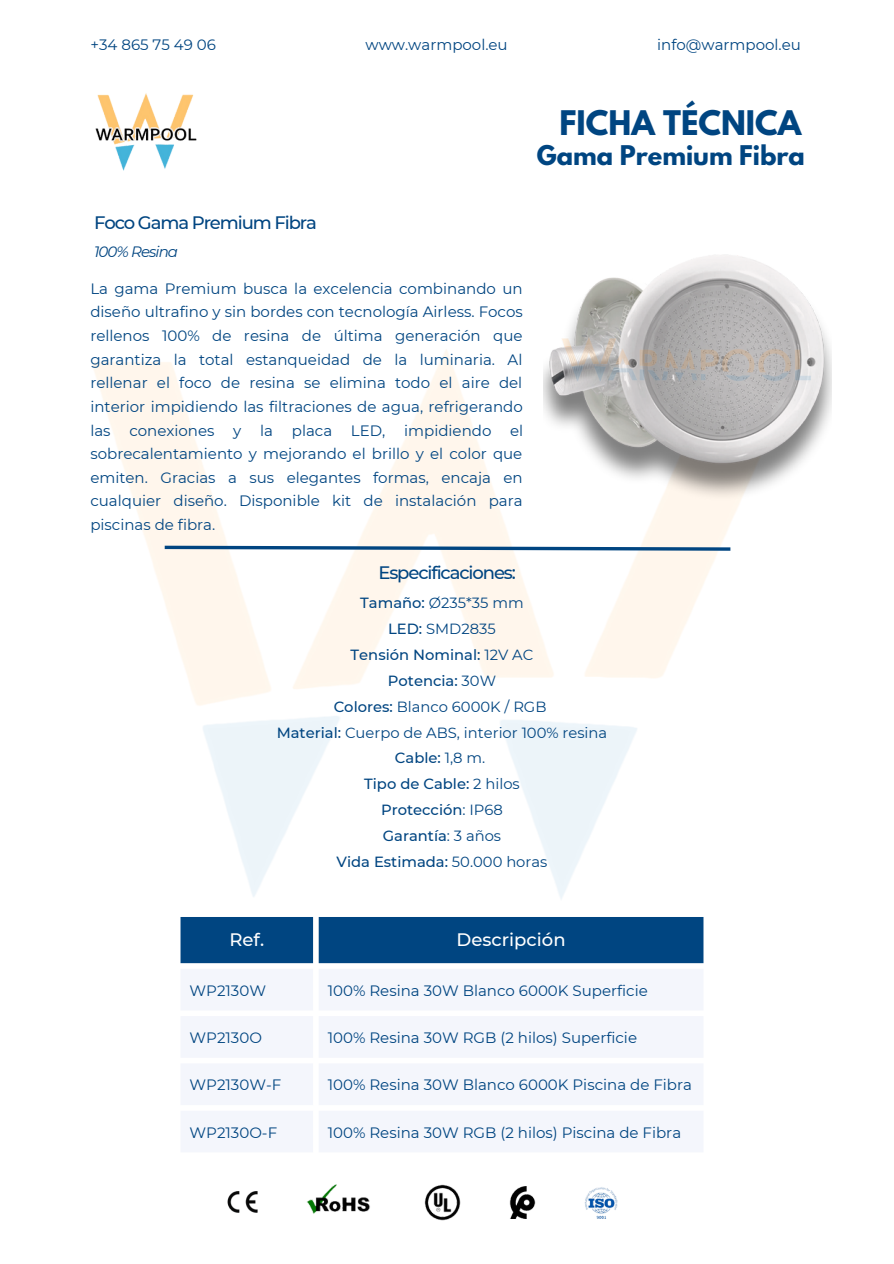
<style>
.page{position:relative;width:894px;height:1264px;background:#fff}
.page>*{position:absolute;margin:0;border:0;box-sizing:border-box;transform-origin:0 0}
.t1{font:700 30px "League Spartan";color:#004581}
.t2{font:700 24px "League Spartan";color:#004581}
.t3{font:500 18px "Montserrat";letter-spacing:-.06em;color:#004581}
.t4{font:500 18px "Montserrat";color:#fff}
.t5{font:15px/23.7px "Montserrat";color:#004581;text-align:justify}
.t6{font:italic 15px "Montserrat";letter-spacing:-.06em;color:#004581}
.t7{font:500 14.7px "Montserrat";color:#004581}
.t8{font:14.7px "Montserrat";color:#004581}
.s1{font-weight:500}
.s2{font-weight:400}
</style>
<div class="page">
<img style="left:95px;top:93px;width:102px;height:78px">
<svg style="left:161px;top:544px;width:570px;height:8px"></svg>
<img style="left:227px;top:1191px;width:31px;height:22px">
<img style="left:307px;top:1184px;width:63px;height:30px">
<img style="left:424px;top:1184px;width:36px;height:36px">
<img style="left:509px;top:1186px;width:27px;height:32px">
<img style="left:584px;top:1187px;width:34px;height:32px">
<div style="left:180px;top:917px;width:523px;height:46px;background:#004581"></div>
<svg style="left:180px;top:969px;width:523px;height:183px;fill:#f4f6fc"></svg>
<img style="left:543px;top:255px;width:288px;height:251px">
<p class="t5" style="left:90px;top:33px;width:127px">+34 865 75 49 06</p>
<p class="t5" style="left:365px;top:33px;width:144px">www.warmpool.eu</p>
<p class="t5" style="left:657px;top:33px;width:145px">info@warmpool.eu</p>
<p class="t1" style="left:559px;top:108px;width:243px">FICHA TÉCNICA</p>
<p class="t2" style="left:536px;top:143px;width:269px">Gama Premium Fibra</p>
<p class="t3" style="left:94px;top:211px;width:224px">Foco Gama Premium Fibra</p>
<p class="t6" style="left:94px;top:243px;width:85px">100% Resina</p>
<p class="t5" style="left:90px;top:276px;width:434px">La gama Premium busca la excelencia combinando un diseño ultrafino y sin bordes con tecnología Airless. Focos rellenos 100% de resina de última generación que garantiza la total estanqueidad de la luminaria. Al rellenar el foco de resina se elimina todo el aire del interior impidiendo las filtraciones de agua, refrigerando las conexiones y la placa LED, impidiendo el sobrecalentamiento y mejorando el brillo y el color que emiten. Gracias a sus elegantes formas, encaja en cualquier diseño. Disponible kit de instalación para piscinas de fibra.</p>
<p class="t3" style="left:378px;top:561px;width:139px">Especificaciones:</p>
<p class="t8" style="left:360px;top:593px;width:165px"><span class="s1">Tamaño:</span> Ø235*35 mm</p>
<p class="t8" style="left:388px;top:619px;width:109px"><span class="s1">LED:</span> SMD2835</p>
<p class="t7" style="left:350px;top:645px;width:184px">Tensión Nominal: <span class="s2">12V AC</span></p>
<p class="t7" style="left:388px;top:671px;width:110px">Potencia: <span class="s2">30W</span></p>
<p class="t8" style="left:333px;top:697px;width:214px"><span class="s1">Colores:</span> Blanco 6000K / RGB</p>
<p class="t8" style="left:277px;top:723px;width:332px"><span class="s1">Material:</span> Cuerpo de ABS, interior 100% resina</p>
<p class="t7" style="left:395px;top:749px;width:92px">Cable: <span class="s2">1,8 m.</span></p>
<p class="t7" style="left:364px;top:775px;width:157px">Tipo de Cable: <span class="s2">2 hilos</span></p>
<p class="t7" style="left:381px;top:801px;width:123px">Protección<span class="s2">: IP68</span></p>
<p class="t7" style="left:382px;top:827px;width:120px">Garantía<span class="s2">: 3 años</span></p>
<p class="t7" style="left:336px;top:852px;width:212px">Vida Estimada: <span class="s2">50.000 horas</span></p>
<p class="t4" style="left:229px;top:928px;width:36px">Ref.</p>
<p class="t4" style="left:456px;top:928px;width:110px">Descripción</p>
<p class="t5" style="left:189px;top:978px;width:78px">WP2130W</p>
<p class="t5" style="left:327px;top:978px;width:321px">100% Resina 30W Blanco 6000K Superficie</p>
<p class="t5" style="left:189px;top:1025px;width:74px">WP2130O</p>
<p class="t5" style="left:327px;top:1025px;width:311px">100% Resina 30W RGB (2 hilos) Superficie</p>
<p class="t5" style="left:189px;top:1073px;width:93px">WP2130W-F</p>
<p class="t5" style="left:327px;top:1073px;width:365px">100% Resina 30W Blanco 6000K Piscina de Fibra</p>
<p class="t5" style="left:189px;top:1120px;width:89px">WP2130O-F</p>
<p class="t5" style="left:327px;top:1120px;width:355px">100% Resina 30W RGB (2 hilos) Piscina de Fibra</p>
</div>
